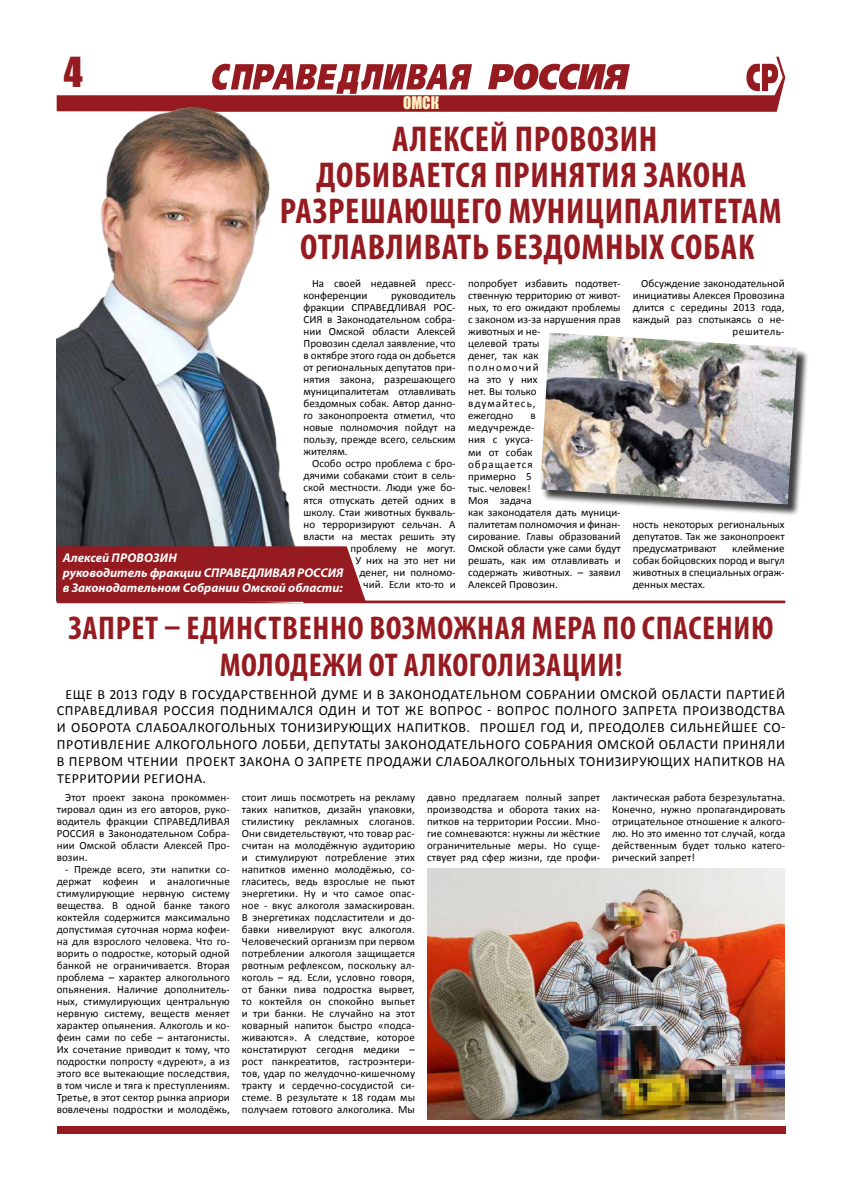
<style>
.page{position:relative;width:842px;height:1191px;background:#fff}
.page>*{position:absolute;margin:0;border:0;box-sizing:border-box;transform-origin:0 0}
.t1{font:38px "Impact";color:#961b20}
.t2{font:700 condensed 36px/36px "Myriad Pro";letter-spacing:.02em;color:#961b20;text-align:center}
.t3{font:700 condensed 33px/37px "Myriad Pro";letter-spacing:.02em;color:#961b20;text-align:center}
.t4{font:16px "Impact";color:#fff0c0;scale:.95 1}
.t5{font:14px "Calibri";letter-spacing:.04em;color:#000}
.t6{font:14px "Calibri";color:#000}
.t7{font:italic 700 12.7px/15.2px "Myriad Pro";color:#fff}
.t8{font:11px/12px "Calibri";color:#000;text-align:justify}
</style>
<div class="page">
<svg style="left:57px;top:57px;width:728px;height:55px"></svg>
<div style="left:57px;top:1126px;width:728px;height:8px;background:#961b20"></div>
<hr style="left:57px;top:600px;width:728px;height:3px;background:#961b20">
<img style="left:57px;top:96px;width:303px;height:450px">
<div style="left:57px;top:546px;width:309px;height:56px;background:#961b20"></div>
<div style="left:542px;top:334px;width:267px;height:183px;background:#000;opacity:.75"></div>
<img style="left:540px;top:333px;width:257px;height:171px">
<img style="left:427px;top:868px;width:358px;height:251px">
<h1 class="t1" style="left:64px;top:42px;width:20px">4</h1>
<h3 class="t4" style="left:403px;top:91px;width:39px">ОМСК</h3>
<h2 class="t2" style="left:280px;top:120px;width:501px">Алексей Провозин<br>добивается принятия закона разрешающего муниципалитетам отлавливать бездом ных собак</h2>
<p class="t8" style="left:304px;top:278px;width:154px;text-indent:9px">На своей недавней пресс&shy;конференции</p>
<p class="t8" style="left:304px;top:290px;width:154px;text-indent:87px">руководитель фракции СПРАВЕДЛИВАЯ РОС-СИЯ в Законодательном собра&shy;нии Омской области Алексей Провозин сделал заявление, что в октябре этого года он добьется от региональных депутатов при&shy;нятия закона, разрешающего муниципалитетам отлавливать бездомных собак. Автор данно&shy;го законопроекта отметил, что новые полномочия пойдут на пользу, прежде всего, сельским жителям.</p>
<p class="t8" style="left:304px;top:458px;width:154px;text-align:right">Особо остро проблема с бро&shy;дячими собаками стоит в сель&shy;ской местности. Люди уже бо&shy;ятся отпускать детей одних в школу. Стаи животных букваль&shy;но терроризируют сельчан. А власти на местах решить эту проблему не могут.<br>У них на это нет ни<br>денег, ни полномо-<br>чий. Если кто-то и</p>
<p class="t7" style="left:63px;top:549px;width:282px">Алексей Провозин<br>руководитель фракции СПРАВЕДЛИВАЯ РОССИЯ в Законодательном Собрании Омской области:</p>
<p class="t8" style="left:468px;top:278px;width:154px;text-align:left">попробует избавить подответ&shy;ственную территорию от живот&shy;ных, то его ожидают проблемы с законом из-за нарушения прав животных и не-<br>целевой траты<br>денег, так как<br>полномочий<br>на это у них<br>нет. Вы только<br>вдумайтесь,<br>ежегодно</p>
<p class="t8" style="left:468px;top:410px;width:154px;text-align:left;text-indent:62px">в<br>медучрежде-<br>ния с укуса-<br>ми от собак<br>обращается<br>примерно 5<br>тыс. человек!<br>Моя задача<br>как законодателя дать муници&shy;палитетам полномочия и финан&shy;сирование. Главы образований<br>Омской области уже сами будут решать, как им отлавливать и содержать животных. – заявил<br>Алексей Провозин.</p>
<p class="t8" style="left:633px;top:278px;width:153px;text-align:right">Обсуждение законодательной инициативы Алексея Провозина длится с середины 2013 года, каждый раз спотыкаясь о не&shy;решитель-</p>
<p class="t8" style="left:633px;top:518px;width:153px">ность некоторых региональных депутатов. Так же законопроект предусматривают</p>
<p class="t8" style="left:633px;top:542px;width:153px;text-indent:100px">клеймение собак бойцовских пород и выгул животных в специальных ограж&shy;денных местах.</p>
<h3 class="t3" style="left:69px;top:608px;width:706px">Запрет – единственно возможная мера по спасению молодежи от алкоголизации!</h3>
<p class="t6" style="left:65px;top:685px;width:167px">Еще в 2013 году в Государстве</p>
<p class="t5" style="left:280px;top:685px;width:126px">нной Думе и в Зако</p>
<p class="t5" style="left:422px;top:685px;width:19px">нодател</p>
<p class="t5" style="left:482px;top:685px;width:61px">ьном Собра</p>
<p class="t5" style="left:568px;top:685px;width:53px">нии Омско</p>
<p class="t5" style="left:648px;top:685px;width:23px">й области</p>
<p class="t5" style="left:726px;top:685px;width:9px">партие</p>
<p class="t5" style="left:776px;top:685px;width:10px">й</p>
<p class="t5" style="left:57px;top:702px;width:173px">СПРАВЕДЛИВАЯ РОССИЯ под</p>
<p class="t5" style="left:248px;top:702px;width:20px">нимался</p>
<p class="t5" style="left:319px;top:702px;width:10px">оди</p>
<p class="t5" style="left:347px;top:702px;width:38px">н и тот</p>
<p class="t5" style="left:405px;top:702px;width:34px">же вопрос</p>
<p class="t5" style="left:487px;top:702px;width:20px">- вопрос</p>
<p class="t5" style="left:555px;top:702px;width:10px">пол</p>
<p class="t5" style="left:582px;top:702px;width:49px">ного запрета</p>
<p class="t5" style="left:683px;top:702px;width:10px">производства</p>
<p class="t5" style="left:57px;top:719px;width:24px">и оборота</p>
<p class="t5" style="left:136px;top:719px;width:10px">слабоалко</p>
<p class="t5" style="left:215px;top:719px;width:101px">гол ьных тонизир</p>
<p class="t5" style="left:341px;top:719px;width:75px">ующих напитков</p>
<p class="t5" style="left:466px;top:719px;width:33px">. Прошел</p>
<p class="t5" style="left:541px;top:719px;width:58px">год и, преодолев</p>
<p class="t5" style="left:670px;top:719px;width:10px">сил</p>
<p class="t5" style="left:697px;top:719px;width:44px">ьнейшее</p>
<p class="t5" style="left:763px;top:719px;width:23px">со -</p>
<p class="t5" style="left:57px;top:735px;width:10px">противле</p>
<p class="t5" style="left:125px;top:735px;width:40px">ние алко</p>
<p class="t5" style="left:190px;top:735px;width:82px">гол ьного лобби</p>
<p class="t5" style="left:306px;top:735px;width:17px">, деп</p>
<p class="t5" style="left:340px;top:735px;width:62px">утат ы Зако</p>
<p class="t5" style="left:418px;top:735px;width:19px">нодател</p>
<p class="t5" style="left:478px;top:735px;width:56px">ьного собра</p>
<p class="t5" style="left:566px;top:735px;width:51px">ния Омско</p>
<p class="t5" style="left:645px;top:735px;width:23px">й области</p>
<p class="t5" style="left:723px;top:735px;width:9px">при</p>
<p class="t5" style="left:749px;top:735px;width:19px">няли</p>
<p class="t5" style="left:57px;top:752px;width:22px">в первом</p>
<p class="t5" style="left:127px;top:752px;width:42px">чтении</p>
<p class="t5" style="left:186px;top:752px;width:9px">проект</p>
<p class="t5" style="left:239px;top:752px;width:9px">зако</p>
<p class="t5" style="left:273px;top:752px;width:44px">наозапрете</p>
<p class="t5" style="left:366px;top:752px;width:10px">продажи</p>
<p class="t5" style="left:436px;top:752px;width:10px">слабоалко</p>
<p class="t5" style="left:515px;top:752px;width:100px">гол ьных тонизир</p>
<p class="t5" style="left:639px;top:752px;width:74px">ующих напитков</p>
<p class="t5" style="left:768px;top:752px;width:17px">на</p>
<p class="t5" style="left:57px;top:769px;width:10px">территории</p>
<p class="t5" style="left:144px;top:769px;width:64px">ре гио на.</p>
<p class="t8" style="left:57px;top:791px;width:175px;text-indent:9px">Этот проект закона прокоммен&shy;тировал один из его авторов, руко&shy;водитель фракции СПРАВЕДЛИВАЯ РОССИЯ в Законодательном Собра&shy;нии Омской области Алексей Про&shy;возин.</p>
<p class="t8" style="left:57px;top:863px;width:175px;text-indent:9px">- Прежде всего, эти напитки со&shy;держат кофеин и аналогичные стимулирующие нервную систему вещества. В одной банке такого коктейля содержится максимально допустимая суточная норма кофеи&shy;на для взрослого человека. Что го&shy;ворить о подростке, который одной банкой не ограничивается. Вторая проблема – характер алкогольного опьянения. Наличие дополнитель&shy;ных, стимулирующих центральную нервную систему, веществ меняет характер опьянения. Алкоголь и ко&shy;феин сами по себе – антагонисты.<br>Их сочетание приводит к тому, что подростки попросту «дуреют», а из этого все вытекающие последствия, в том числе и тяга к преступлениям.<br>Третье, в этот сектор рынка априори вовлечены подростки и молодёжь,</p>
<p class="t8" style="left:242px;top:791px;width:175px">стоит лишь посмотреть на рекламу таких напитков, дизайн упаковки, стилистику рекламных слоганов.<br>Они свидетельствуют, что товар рас&shy;считан на молодёжную аудиторию и стимулируют потребление этих напитков именно молодёжью, со&shy;гласитесь, ведь взрослые не пьют энергетики. Ну и что самое опас&shy;ное - вкус алкоголя замаскирован.<br>В энергетиках подсластители и до&shy;бавки нивелируют вкус алкоголя.<br>Человеческий организм при первом потреблении алкоголя защищается рвотным рефлексом, поскольку ал&shy;коголь – яд. Если, условно говоря, от банки пива подростка вырвет, то коктейля он спокойно выпьет и три банки. Не случайно на этот коварный напиток быстро «подса&shy;живаются». А следствие, которое констатируют сегодня медики – рост панкреатитов, гастроэнтери&shy;тов, удар по желудочно-кишечному тракту и сердечно-сосудистой си&shy;стеме. В результате к 18 годам мы получаем готового алкоголика. Мы</p>
<p class="t8" style="left:427px;top:791px;width:175px">давно предлагаем полный запрет производства и оборота таких на&shy;питков на территории России. Мно&shy;гие сомневаются: нужны ли жёсткие ограничительные меры. Но суще&shy;ствует ряд сфер жизни, где профи-</p>
<p class="t8" style="left:612px;top:791px;width:175px">лактическая работа безрезультатна.<br>Конечно, нужно пропагандировать отрицательное отношение к алкого&shy;лю. Н о это именно тот случай, когда действенным будет только катего&shy;рический запрет!</p>
</div>
